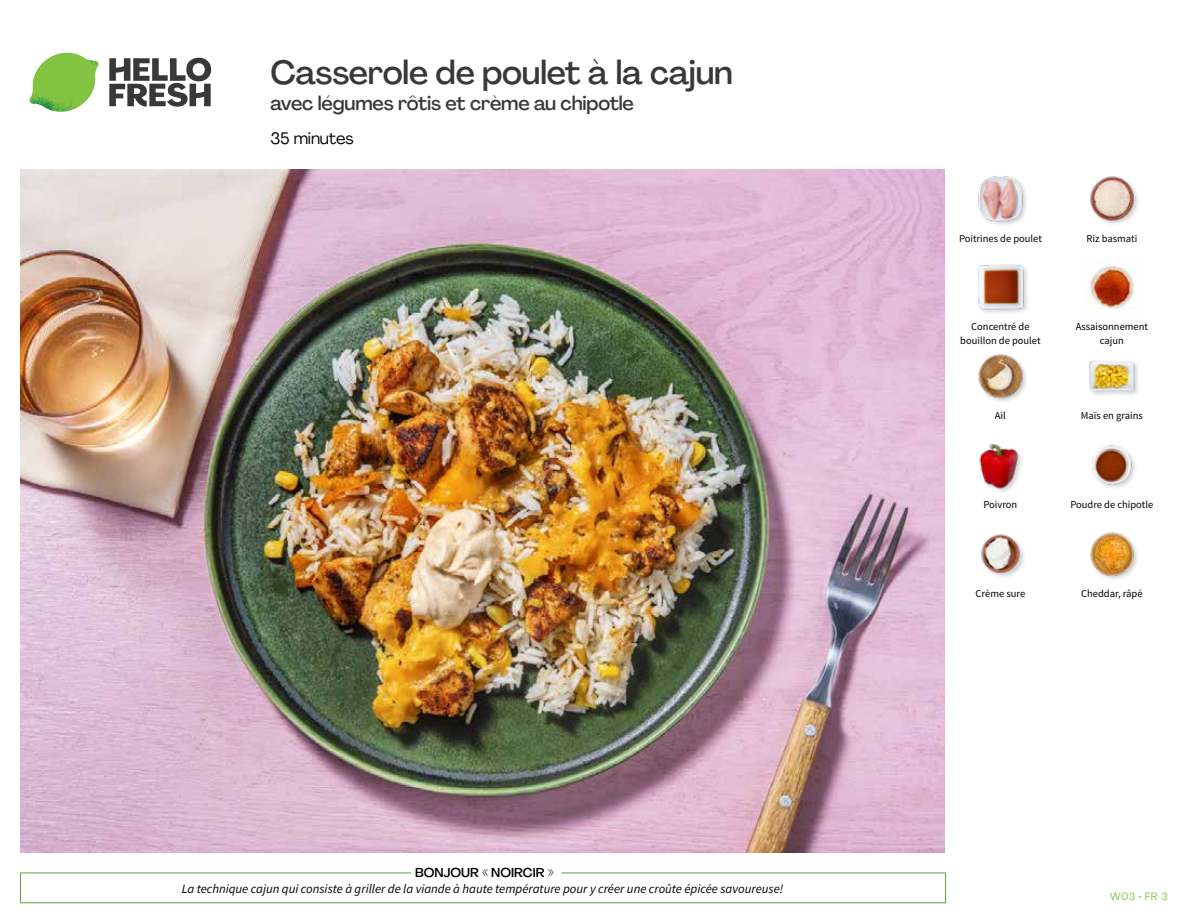
<style>
.page{position:relative;width:1188px;height:918px;background:#fff}
.page>*{position:absolute;margin:0;border:0;box-sizing:border-box;transform-origin:0 0}
.t1{font:500 33px "Agrandir";letter-spacing:-.01em;color:#383839}
.t2{font:500 19.5px "Agrandir";letter-spacing:-.01em;color:#383839}
.t3{font:16.5px "Agrandir";letter-spacing:-.01em;color:#000}
.t4{font:italic 12.75px "Source Sans Pro";color:#000}
.t5{font:500 12.75px "Agrandir";color:#000}
.t6{font:10.5px/13.5px "Source Sans Pro";color:#000;text-align:center}
.t7{font:10.5px "Agrandir";color:#82c341}
</style>
<div class="page">
<svg style="left:109px;top:57px;width:102px;height:50px"></svg>
<svg style="left:34px;top:53px;width:62px;height:40px"></svg>
<img style="left:67px;top:53px;width:32px;height:26px">
<img style="left:33px;top:75px;width:59px;height:11px">
<img style="left:29px;top:79px;width:61px;height:33px">
<img style="left:65px;top:86px;width:27px;height:25px">
<div style="left:20px;top:873px;width:926px;height:30px;border:1px solid #609f43"></div>
<div style="left:411px;top:865px;width:150px;height:15px;background:#fff"></div>
<img style="left:21px;top:170px;width:924px;height:682px">
<img style="left:1090px;top:532px;width:48px;height:47px">
<img style="left:981px;top:534px;width:43px;height:43px">
<img style="left:1092px;top:445px;width:43px;height:43px">
<img style="left:979px;top:443px;width:43px;height:49px">
<img style="left:1089px;top:361px;width:49px;height:34px">
<img style="left:978px;top:354px;width:49px;height:48px">
<img style="left:1083px;top:265px;width:51px;height:44px">
<img style="left:978px;top:264px;width:50px;height:49px">
<img style="left:1090px;top:176px;width:48px;height:48px">
<img style="left:978px;top:176px;width:48px;height:49px">
<h1 class="t1" style="left:271px;top:52px;width:464px">Casserole de poulet à la cajun</h1>
<h2 class="t2" style="left:271px;top:91px;width:365px">avec légumes rôtis et crème au chipotle</h2>
<h3 class="t3" style="left:271px;top:128px;width:85px">35 minutes</h3>
<p class="t5" style="left:415px;top:864px;width:140px">BONJOUR « NOIRCIR »</p>
<p class="t4" style="left:182px;top:881px;width:603px">La technique cajun qui consiste à griller de la viande à haute température pour y créer une croûte épicée savoureuse!</p>
<p class="t6" style="left:959px;top:232px;width:84px">Poitrines de poulet</p>
<p class="t6" style="left:960px;top:320px;width:82px">Concentré de bouillon de poulet</p>
<p class="t6" style="left:1086px;top:232px;width:52px">Riz basmati</p>
<p class="t6" style="left:1076px;top:320px;width:74px">Assaisonnement cajun</p>
<p class="t6" style="left:995px;top:409px;width:12px">Ail</p>
<p class="t6" style="left:1081px;top:409px;width:63px">Maïs en grains</p>
<p class="t6" style="left:983px;top:498px;width:35px">Poivron</p>
<p class="t6" style="left:1070px;top:498px;width:85px">Poudre de chipotle</p>
<p class="t6" style="left:976px;top:587px;width:51px">Crème sure</p>
<p class="t6" style="left:1081px;top:587px;width:63px">Cheddar, râpé</p>
<p class="t7" style="left:1110px;top:890px;width:59px">W03 • FR 3</p>
</div>
